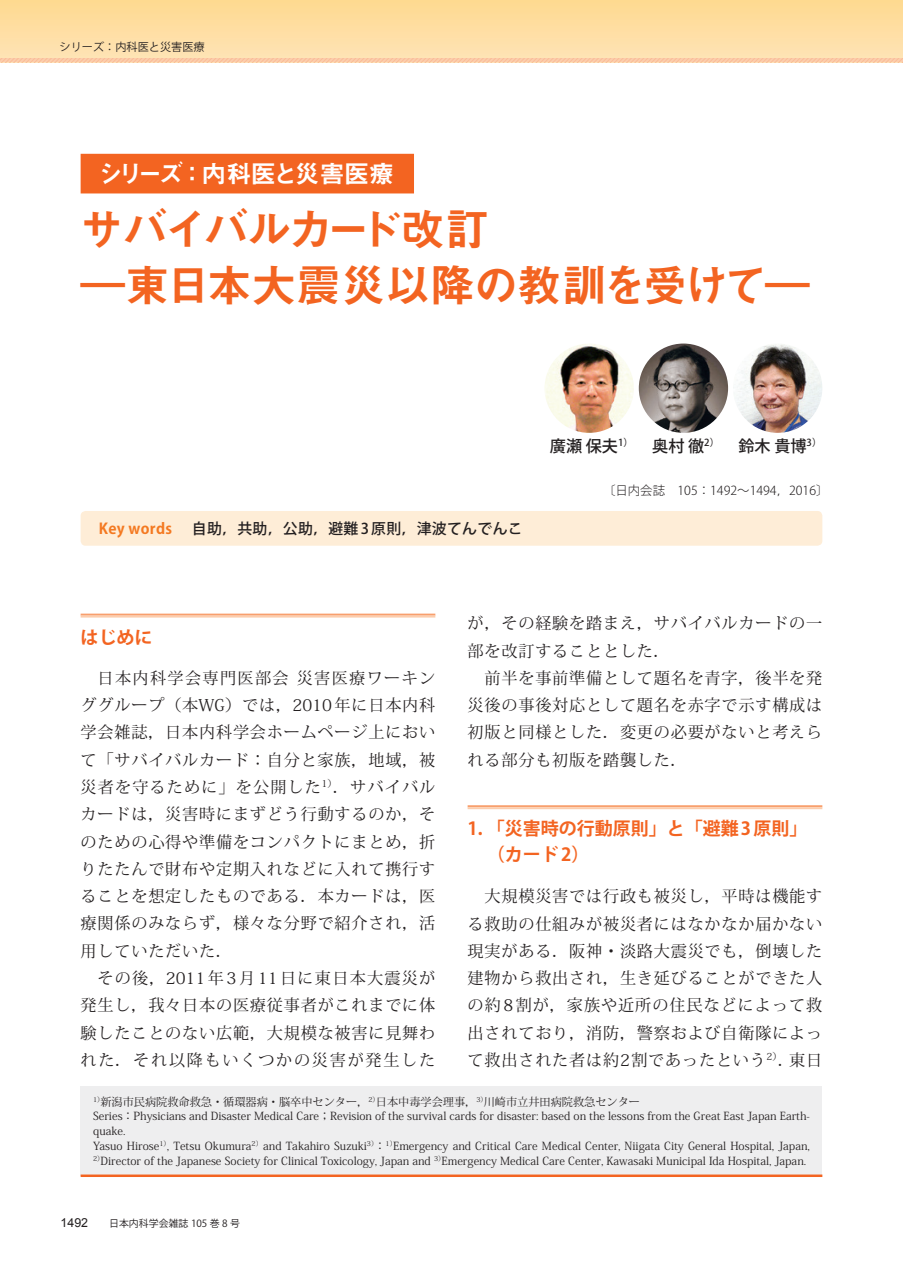
<style>
.page{position:relative;width:903px;height:1275px;background:#fff}
.page>*{position:absolute;margin:0;border:0;box-sizing:border-box;transform-origin:0 0}
.t1{font:44.62px/55.8px "Midashi Go Pro MB31";letter-spacing:-.03em;color:#f36421}
.t2{font:24.85px "Midashi Go Pro MB31";letter-spacing:-.055em;color:#fff}
.t3{font:700 18.03px/26.1px "Koz Go Pr 6 N";color:#f36421}
.t4{font:16.1px/27.3px "Koz Min Pr 6 N";letter-spacing:.05em;color:#231f20}
.t5{font:500 16.1px "Koz Go Pr 6 N";color:#231f20}
.t6{font:500 14.88px "Koz Go Pr 6 N";letter-spacing:.02em;color:#231f20}
.t7{font:700 14.88px "Koz Go Pr 6 N";letter-spacing:.02em;color:#f47921}
.t8{font:300 12.42px "Koz Go Pr 6 N";color:#231f20}
.t9{font:12.42px "Arial";color:#231f20}
.t10{font:11.2px/14.9px "Koz Min Pr 6 N";color:#231f20}
.t11{font:11.2px "Koz Go Pr 6 N";color:#231f20}
.t12{font:9.97px "Koz Go Pr 6 N";color:#231f20}
</style>
<div class="page">
<hr style="left:81px;top:614px;width:354px;height:2px;background:#f89f6d">
<hr style="left:81px;top:616px;width:354px;height:2px;background:#fccdad">
<hr style="left:468px;top:805px;width:354px;height:2px;background:#f89f6d">
<hr style="left:468px;top:807px;width:354px;height:2px;background:#fccdad">
<div style="left:81px;top:154px;width:333px;height:39px;background:#f36421"></div>
<div style="left:81px;top:511px;width:741px;height:35px;background:#feedd7;border-radius:5px"></div>
<img style="left:544px;top:344px;width:90px;height:89px;border-radius:45px">
<img style="left:639px;top:344px;width:89px;height:89px;border-radius:45px">
<img style="left:733px;top:344px;width:89px;height:89px;border-radius:45px">
<div style="left:81px;top:1086px;width:741px;height:90px;background:#eeeeef"></div>
<hr style="left:81px;top:1174px;width:741px;height:3px;background:#f36421">
<div style="left:0;top:0;width:903px;height:62px;background:linear-gradient(to bottom,#fed990,#fee4b7)"></div>
<svg style="left:0;top:58px;width:903px;height:4px;background:#fac7a4"></svg>
<p class="t11" style="left:60px;top:41px;width:147px">シリーズ：内科医と災害医療</p>
<h2 class="t2" style="left:98px;top:154px;width:297px">シリーズ：内科医と災害医療</h2>
<h1 class="t1" style="left:79px;top:196px;width:732px">サバイバルカード改訂<br>―東日本大震災以降の教訓を受けて―</h1>
<p class="t7" style="left:99px;top:520px;width:75px">Key words</p>
<p class="t6" style="left:192px;top:520px;width:332px">自助，共助，公助，避難 3 原則，津波てんでんこ</p>
<p class="t5" style="left:550px;top:437px;width:273px">廣瀬 保夫<sup>1）</sup> 奥村 徹<sup>2）</sup> 鈴木 貴博<sup>3）</sup></p>
<p class="t8" style="left:603px;top:483px;width:227px">〔日内会誌　105：1492～1494，2016〕</p>
<p class="t3" style="left:81px;top:624px;width:73px">はじめに</p>
<p class="t4" style="left:81px;top:665px;width:356px">　日本内科学会専門医部会 災害医療ワーキンググループ（本WG）では，2010年に日本内科学会雑誌，日本内科学会ホームページ上において「サバイバルカード：自分と家族，地域，被災者を守るために」を公開した<sup>1）</sup>．サバイバルカードは，災害時にまずどう行動するのか，そのための心得や準備をコンパクトにまとめ，折りたたんで財布や定期入れなどに入れて携行することを想定したものである．本カードは，医療関係のみならず，様々な分野で紹介され，活用していただいた．<br>　その後，2011年3月11日に東日本大震災が発生し，我々日本の医療従事者がこれまでに体験したことのない広範，大規模な被害に見舞われた．それ以降もいくつかの災害が発生した</p>
<p class="t4" style="left:468px;top:610px;width:356px">が，その経験を踏まえ，サバイバルカードの一部を改訂することとした．<br>　前半を事前準備として題名を青字，後半を発災後の事後対応として題名を赤字で示す構成は初版と同様とした．変更の必要がないと考えられる部分も初版を踏襲した．</p>
<p class="t3" style="left:487px;top:816px;width:322px;text-indent:-19px">1．「災害時の行動原則」と「避難 3 原則」（カード 2）</p>
<p class="t4" style="left:468px;top:883px;width:356px;text-align:justify">　大規模災害では行政も被災し，平時は機能する救助の仕組みが被災者にはなかなか届かない現実がある．阪神・淡路大震災でも，倒壊した建物から救出され，生き延びることができた人の約8割が，家族や近所の住民などによって救出されており，消防，警察および自衛隊によって救出された者は約2割であったという<sup>2）</sup>．東日</p>
<p class="t10" style="left:93px;top:1094px;width:718px"><sup>1）</sup>新潟市民病院救命救急・循環器病・脳卒中センター，<sup>2）</sup>日本中毒学会理事，<sup>3）</sup>川崎市立井田病院救急センター<br>Series：Physicians and Disaster Medical Care；Revision of the survival cards for disaster: based on the lessons from the Great East Japan Earth&shy;quake.<br>Yasuo Hirose<sup>1）</sup>, Tetsu Okumura<sup>2）</sup> and Takahiro Suzuki<sup>3）</sup>：<sup>1）</sup>Emergency and Critical Care Medical Center, Niigata City General Hospital, Japan, <sup>2）</sup>Director of the Japanese Society for Clinical Toxicology, Japan and <sup>3）</sup>Emergency Medical Care Center, Kawasaki Municipal Ida Hospital, Japan.</p>
<p class="t9" style="left:61px;top:1215px;width:29px">1492</p>
<p class="t12" style="left:109px;top:1217px;width:133px">日本内科学会雑誌 105 巻 8 号</p>
</div>
